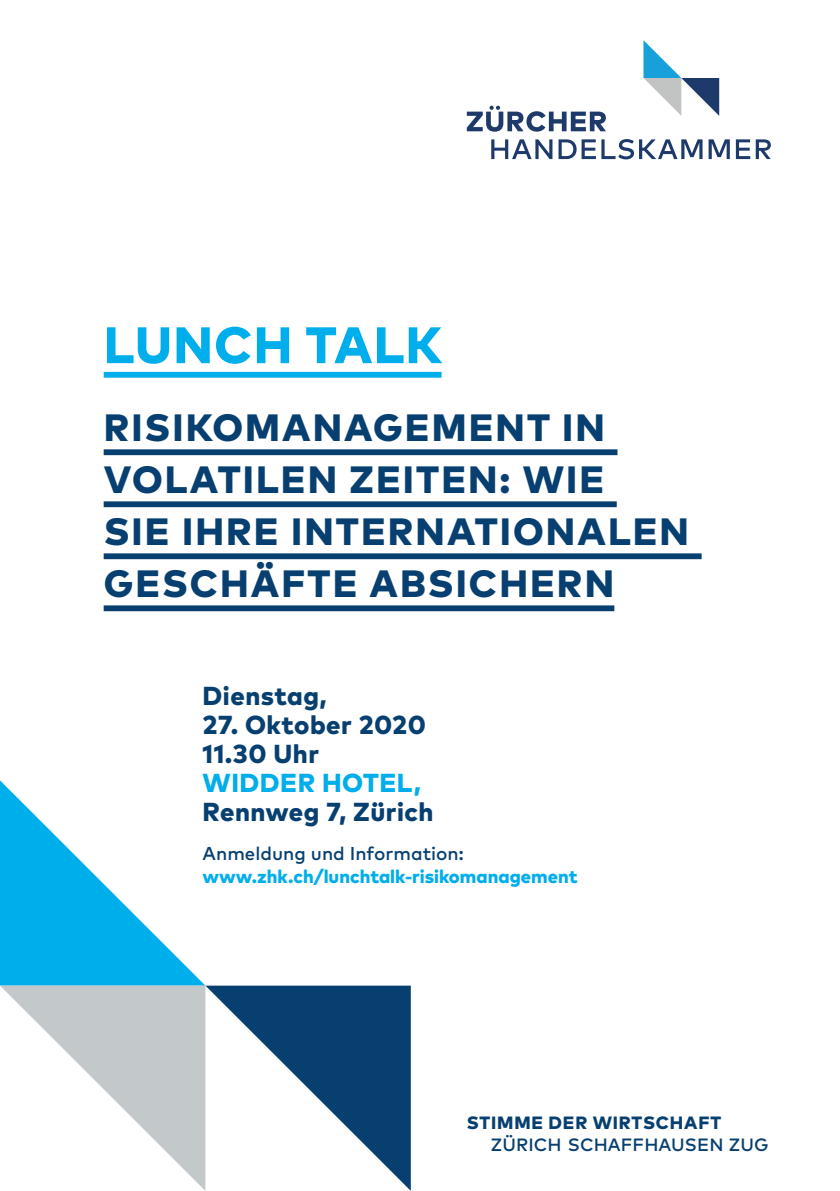
<style>
.page{position:relative;width:840px;height:1191px;background:#fff}
.page>*{position:absolute;margin:0;border:0;box-sizing:border-box;transform-origin:0 0}
.t1{font:800 51.2px "Mark Pro";letter-spacing:.025em;color:#00aeeb}
.t2{font:800 38px/52px "Mark Pro";letter-spacing:.055em;color:#063f70}
.t3{font:800 26px/29px "Mark Pro";letter-spacing:.02em;color:#063f70}
.t4{font:800 26px "Mark Pro";letter-spacing:.02em;color:#00aeeb}
.t5{font:800 18.6px "Mark Pro";color:#00aeeb}
.t6{font:500 18.6px "Mark Pro";color:#063f70}
.t7{font:500 17.8px "Mark Pro";letter-spacing:.005em;color:#063f70}
.t8{font:800 17.8px "Mark Pro";letter-spacing:.045em;color:#063f70}
</style>
<div class="page">
<svg style="left:0;top:780px;width:205px;height:205px;fill:#00aeeb"></svg>
<svg style="left:0;top:985px;width:205px;height:205px"></svg>
<svg style="left:205px;top:985px;width:205px;height:205px"></svg>
<div style="left:104px;top:372px;width:337px;height:6px;background:#00aeeb"></div>
<div style="left:104px;top:449px;width:513px;height:6px;background:#063f70"></div>
<div style="left:104px;top:501px;width:512px;height:6px;background:#063f70"></div>
<div style="left:104px;top:553px;width:597px;height:6px;background:#063f70"></div>
<div style="left:104px;top:605px;width:510px;height:6px;background:#063f70"></div>
<svg style="left:643px;top:40px;width:75px;height:76px"></svg>
<svg style="left:491px;top:139px;width:61px;height:20px"></svg>
<svg style="left:558px;top:139px;width:37px;height:20px"></svg>
<svg style="left:601px;top:139px;width:101px;height:20px"></svg>
<svg style="left:708px;top:139px;width:21px;height:20px"></svg>
<svg style="left:735px;top:139px;width:14px;height:20px"></svg>
<svg style="left:755px;top:139px;width:15px;height:20px"></svg>
<svg style="left:466px;top:106px;width:139px;height:26px"></svg>
<h1 class="t1" style="left:104px;top:306px;width:339px">LUNCH TALK</h1>
<p class="t2" style="left:104px;top:398px;width:586px">RISIKOMANAGEMENT IN<br>VOLATILEN ZEITEN: WIE<br>SIE IHRE INTERNATIONALEN<br>GESCHÄFTE ABSICHERN</p>
<p class="t3" style="left:202px;top:679px;width:126px">Dienstag,</p>
<p class="t3" style="left:202px;top:708px;width:225px">27. Oktober 2020<br>11.30 Uhr</p>
<p class="t4" style="left:202px;top:762px;width:220px">WIDDER HOTEL,</p>
<p class="t3" style="left:202px;top:795px;width:232px">Rennweg 7, Zürich</p>
<p class="t6" style="left:202px;top:839px;width:262px">Anmeldung und Information:</p>
<p class="t5" style="left:202px;top:862px;width:376px">www.zhk.ch/lunchtalk-risikomanagement</p>
<p class="t8" style="left:466px;top:1109px;width:255px">STIMME DER WIRTSCHAFT</p>
<p class="t7" style="left:490px;top:1131px;width:279px">ZÜRICH SCHAFFHAUSEN ZUG</p>
</div>
